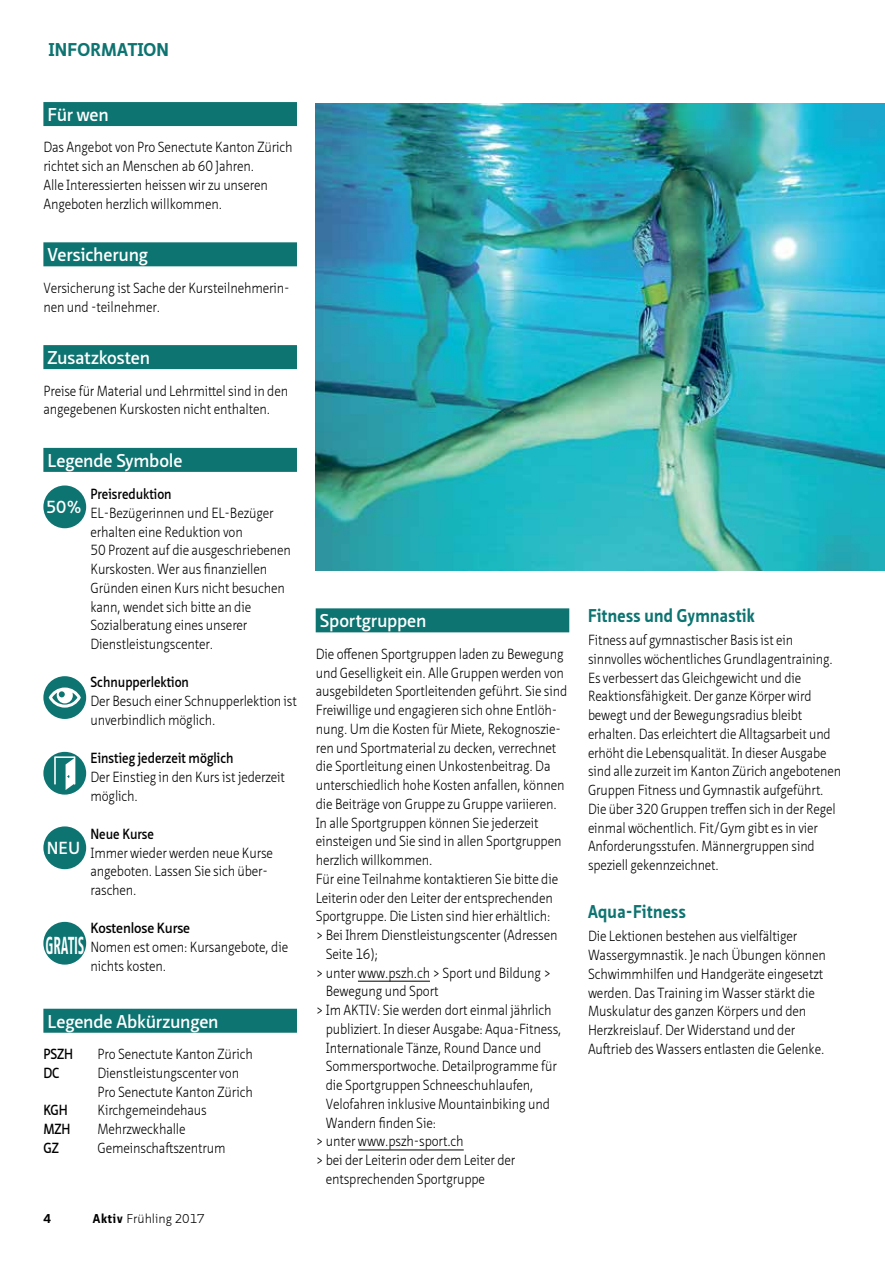
<style>
.page{position:relative;width:885px;height:1263px;background:#fff}
.page>*{position:absolute;margin:0;border:0;box-sizing:border-box;transform-origin:0 0}
.t1{font:700 24.45px "Fago OT";letter-spacing:-.005em;color:#fff;scale:.53 1}
.t2{font:600 18px "Neue Sans Pro";letter-spacing:-.01em;color:#fff}
.t3{font:700 18px "Neue Sans Pro";letter-spacing:.02em;color:#0e7471;scale:.9 1}
.t4{font:700 18px "Neue Sans Pro";letter-spacing:.02em;color:#0e7471}
.t5{font:600 16.95px "Neue Sans Pro";color:#fff}
.t6{font:300 14.25px/18.8px "Neue Sans Pro";letter-spacing:-.01em;color:#000;scale:.9 1}
.t7{font:300 14.25px/18.8px "Neue Sans Pro";letter-spacing:-.01em;color:#000;scale:.89 1}
.t8{font:600 14.25px "Neue Sans Pro";color:#000;scale:.9 1}
.t9{font:600 14.25px "Neue Sans Pro";color:#000;scale:.96 1}
.t10{font:300 12.45px "Neue Sans Pro";color:#000}
.t11{font:700 12.45px "Neue Sans Pro";color:#000}
.s1{font-weight:700}
</style>
<div class="page">
<div style="left:43px;top:102px;width:254px;height:24px;background:#0e7471"></div>
<div style="left:43px;top:242px;width:254px;height:24px;background:#0e7471"></div>
<div style="left:43px;top:345px;width:254px;height:24px;background:#0e7471"></div>
<div style="left:43px;top:448px;width:254px;height:24px;background:#0e7471"></div>
<div style="left:43px;top:1009px;width:254px;height:24px;background:#0e7471"></div>
<div style="left:315px;top:608px;width:254px;height:24px;background:#0e7471"></div>
<hr style="left:358px;top:981px;width:72px;height:1px;background:#000">
<hr style="left:358px;top:1150px;width:105px;height:1px;background:#000">
<div style="left:43px;top:485px;width:43px;height:43px;background:#0e7471;border-radius:50%"></div>
<div style="left:43px;top:752px;width:43px;height:43px;background:#0e7471;border-radius:50%"></div>
<svg style="left:54px;top:756px;width:21px;height:34px"></svg>
<div style="left:43px;top:676px;width:43px;height:43px;background:#0e7471;border-radius:50%"></div>
<svg style="left:49px;top:687px;width:32px;height:21px"></svg>
<div style="left:43px;top:826px;width:43px;height:43px;background:#0e7471;border-radius:50%"></div>
<div style="left:43px;top:922px;width:43px;height:43px;background:#0e7471;border-radius:50%"></div>
<img style="left:315px;top:103px;width:569px;height:468px">
<p class="t4" style="left:49px;top:38px;width:121px">Information</p>
<p class="t2" style="left:48px;top:103px;width:63px">Für wen</p>
<p class="t6" style="left:43px;top:138px;width:278px">Das Angebot von Pro Senectute Kanton Zürich richtet sich an Menschen ab 60 Jahren.<br>Alle Interessierten heissen wir zu unseren Angeboten herzlich willkommen.</p>
<p class="t2" style="left:48px;top:243px;width:102px">Versicherung</p>
<p class="t6" style="left:43px;top:278px;width:275px">Versicherung ist Sache der Kursteilnehmerin&shy;nen und -teilnehmer.</p>
<p class="t2" style="left:48px;top:346px;width:104px">Zusatzkosten</p>
<p class="t6" style="left:43px;top:381px;width:273px">Preise für Material und Lehrmittel sind in den angegebenen Kurskosten nicht enthalten.</p>
<p class="t2" style="left:48px;top:449px;width:136px">Legende Symbole</p>
<p class="t8" style="left:90px;top:485px;width:92px">Preisreduktion</p>
<p class="t6" style="left:90px;top:503px;width:224px">EL- Bezügerinnen und EL- Bezüger erhalten eine Reduktion von<br>50 Prozent auf die ausgeschriebenen<br>Kurskosten. Wer aus finanziellen<br>Gründen einen Kurs nicht besuchen kann, wendet sich bitte an die<br>Sozialberatung eines unserer<br>Dienstleistungscenter.</p>
<p class="t8" style="left:90px;top:673px;width:111px">Schnupperlektion</p>
<p class="t6" style="left:90px;top:691px;width:231px">Der Besuch einer Schnupperlektion ist unverbindlich möglich.</p>
<p class="t8" style="left:90px;top:749px;width:160px">Einstieg jederzeit möglich</p>
<p class="t6" style="left:90px;top:767px;width:218px">Der Einstieg in den Kurs ist jederzeit möglich.</p>
<p class="t8" style="left:90px;top:824px;width:72px">Neue Kurse</p>
<p class="t6" style="left:90px;top:843px;width:204px">Immer wieder werden neue Kurse angeboten. Lassen Sie sich über&shy;raschen.</p>
<p class="t9" style="left:90px;top:919px;width:105px">Kostenlose Kurse</p>
<p class="t6" style="left:90px;top:937px;width:221px">Nomen est omen: Kursangebote, die nichts kosten.</p>
<p class="t5" style="left:46px;top:496px;width:37px">50%</p>
<p class="t5" style="left:47px;top:837px;width:35px">NEU</p>
<h1 class="t1" style="left:46px;top:930px;width:74px">GRATIS</h1>
<p class="t2" style="left:48px;top:1009px;width:172px">Legende Abkürzungen</p>
<p class="t8" style="left:43px;top:1045px;width:34px">PSZH</p>
<p class="t6" style="left:97px;top:1044px;width:174px">Pro Senectute Kanton Zürich</p>
<p class="t8" style="left:43px;top:1063px;width:19px">DC</p>
<p class="t6" style="left:97px;top:1063px;width:174px">Dienstleistungscenter von<br>Pro Senectute Kanton Zürich</p>
<p class="t8" style="left:43px;top:1101px;width:29px">KGH</p>
<p class="t6" style="left:97px;top:1101px;width:123px">Kirchgemeindehaus</p>
<p class="t8" style="left:43px;top:1120px;width:31px">MZH</p>
<p class="t6" style="left:97px;top:1119px;width:99px">Mehrzweckhalle</p>
<p class="t8" style="left:43px;top:1138px;width:19px">GZ</p>
<p class="t6" style="left:97px;top:1138px;width:144px">Gemeinschaftszentrum</p>
<p class="t11" style="left:43px;top:1211px;width:9px">4</p>
<p class="t10" style="left:93px;top:1211px;width:113px"><span class="s1">Aktiv</span> Frühling 2017</p>
<p class="t2" style="left:320px;top:609px;width:108px">Sportgruppen</p>
<p class="t6" style="left:315px;top:644px;width:277px">Die offenen Sportgruppen laden zu Bewegung</p>
<p class="t6" style="left:315px;top:663px;width:277px">und Geselligkeit ein. Alle Gruppen werden von</p>
<p class="t6" style="left:315px;top:682px;width:281px">ausgebildeten Sportleitenden geführt. Sie sind</p>
<p class="t6" style="left:315px;top:700px;width:270px">Freiwillige und engagieren sich ohne Entlöh-</p>
<p class="t6" style="left:315px;top:719px;width:274px">nung. Um die Kosten für Miete, Rekognoszie-</p>
<p class="t6" style="left:315px;top:738px;width:269px">ren und Sportmaterial zu decken, verrechnet</p>
<p class="t6" style="left:315px;top:757px;width:262px">die Sportleitung einen Unkostenbeitrag. Da</p>
<p class="t6" style="left:315px;top:775px;width:278px">unterschiedlich hohe Kosten anfallen, können</p>
<p class="t6" style="left:315px;top:794px;width:269px">die Beiträge von Gruppe zu Gruppe variieren.</p>
<p class="t6" style="left:315px;top:813px;width:249px">In alle Sportgruppen können Sie jederzeit</p>
<p class="t6" style="left:315px;top:832px;width:274px">einsteigen und Sie sind in allen Sportgruppen</p>
<p class="t6" style="left:315px;top:850px;width:131px">herzlich willkommen.</p>
<p class="t6" style="left:315px;top:869px;width:271px">Für eine Teilnahme kontaktieren Sie bitte die</p>
<p class="t6" style="left:315px;top:888px;width:265px">Leiterin oder den Leiter der entsprechenden</p>
<p class="t6" style="left:315px;top:907px;width:262px">Sportgruppe. Die Listen sind hier erhältlich:</p>
<p class="t6" style="left:315px;top:925px;width:270px">&gt; Bei Ihrem Dienstleistungscenter (Adressen</p>
<p class="t6" style="left:326px;top:944px;width:60px">Seite 16);</p>
<p class="t6" style="left:315px;top:963px;width:263px">&gt; unter www.pszh.ch &gt; Sport und Bildung &gt;</p>
<p class="t6" style="left:326px;top:982px;width:127px">Bewegung und Sport</p>
<p class="t6" style="left:315px;top:1000px;width:263px">&gt; Im AKTIV: Sie werden dort einmal jährlich</p>
<p class="t6" style="left:326px;top:1019px;width:263px">publiziert. In dieser Ausgabe: Aqua- Fitness,</p>
<p class="t6" style="left:326px;top:1038px;width:241px">Internationale Tänze, Round Dance und</p>
<p class="t6" style="left:326px;top:1057px;width:258px">Sommersportwoche. Detailprogramme für</p>
<p class="t6" style="left:326px;top:1075px;width:232px">die Sportgruppen Schneeschuhlaufen,</p>
<p class="t6" style="left:326px;top:1094px;width:251px">Velofahren inklusive Mountainbiking und</p>
<p class="t6" style="left:326px;top:1113px;width:124px">Wandern finden Sie:</p>
<p class="t6" style="left:315px;top:1132px;width:166px">&gt; unter www.pszh-sport.ch</p>
<p class="t6" style="left:315px;top:1150px;width:223px">&gt; bei der Leiterin oder dem Leiter der</p>
<p class="t6" style="left:326px;top:1169px;width:178px">entsprechenden Sportgruppe</p>
<p class="t3" style="left:588px;top:604px;width:186px">Fitness und Gymnastik</p>
<p class="t7" style="left:588px;top:630px;width:286px">Fitness auf gymnastischer Basis ist ein sinnvolles wöchentliches Grundlagentraining.<br>Es verbessert das Gleichgewicht und die Reaktionsfähigkeit. Der ganze Körper wird bewegt und der Bewegungsradius bleibt erhalten. Das erleichtert die Alltagsarbeit und erhöht die Lebensqualität. In dieser Ausgabe sind alle zurzeit im Kanton Zürich angebotenen Gruppen Fitness und Gymnastik aufgeführt.<br>Die über 320 Gruppen treffen sich in der Regel einmal wöchentlich. Fit/Gym gibt es in vier Anforderungsstufen. Männergruppen sind speziell gekennzeichnet.</p>
<p class="t3" style="left:588px;top:900px;width:110px">Aqua-Fitness</p>
<p class="t6" style="left:588px;top:927px;width:266px">Die Lektionen bestehen aus vielfältiger Wassergymnastik. Je nach Übungen können Schwimmhilfen und Handgeräte eingesetzt werden. Das Training im Wasser stärkt die Muskulatur des ganzen Körpers und den Herzkreislauf. Der Widerstand und der Auftrieb des Wassers entlasten die Gelenke.</p>
</div>
